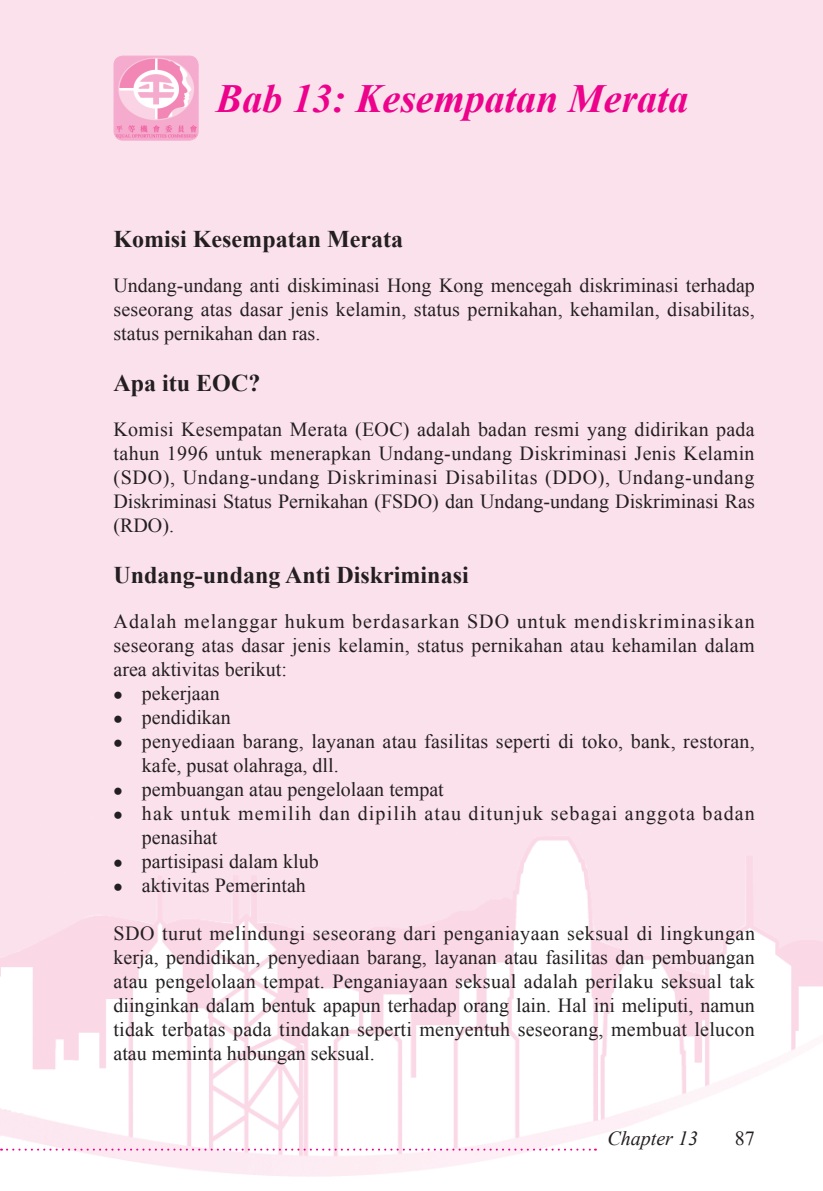
<style>
.page{position:relative;width:823px;height:1191px;background:#fff}
.page>*{position:absolute;margin:0;border:0;box-sizing:border-box;transform-origin:0 0}
.t1{font:italic 700 40px "Times New Roman";color:#ed028c}
.t2{font:700 24px "Times New Roman";color:#231f20}
.t3{font:20px/24px "Times New Roman";color:#231f20;text-align:justify}
.t4{font:20px/24px "Times New Roman";letter-spacing:.055em;color:#231f20}
.t5{font:italic 20px "Times New Roman";color:#231f20}
</style>
<div class="page">
<img style="left:0;top:0;width:822px;height:1177px">
<svg style="left:1px;top:1148px;width:594px;height:2px"></svg>
<img style="left:114px;top:56px;width:84px;height:84px">
<div style="left:113px;top:56px;width:85px;height:85px;border:1px solid #f5adce;border-radius:9px"></div>
<h1 class="t1" style="left:215px;top:70px;width:474px">Bab 13: Kesempatan Merata</h1>
<p class="t2" style="left:113px;top:222px;width:291px">Komisi Kesempatan Merata</p>
<p class="t3" style="left:113px;top:272px;width:642px">Undang-undang anti diskiminasi Hong Kong mencegah diskriminasi terhadap seseorang atas dasar jenis kelamin, status pernikahan, kehamilan, disabilitas, status pernikahan dan ras.</p>
<p class="t2" style="left:113px;top:366px;width:148px">Apa itu EOC?</p>
<p class="t3" style="left:113px;top:416px;width:642px">Komisi Kesempatan Merata (EOC) adalah badan resmi yang didirikan pada tahun 1996 untuk menerapkan Undang-undang Diskriminasi Jenis Kelamin (SDO), Undang-undang Diskriminasi Disabilitas (DDO), Undang-undang Diskriminasi Status Pernikahan (FSDO) dan Undang-undang Diskriminasi Ras (RDO).</p>
<p class="t2" style="left:113px;top:558px;width:356px">Undang-undang Anti Diskriminasi</p>
<p class="t3" style="left:113px;top:608px;width:642px">Adalah melanggar hukum berdasarkan SDO untuk mendiskriminasikan seseorang atas dasar jenis kelamin, status pernikahan atau kehamilan dalam area aktivitas berikut:</p>
<p class="t3" style="left:113px;top:680px;width:108px">• pekerjaan</p>
<p class="t3" style="left:113px;top:704px;width:119px">• pendidikan</p>
<p class="t3" style="left:142px;top:728px;width:614px;text-indent:-28px">• penyediaan barang, layanan atau fasilitas seperti di toko, bank, restoran, kafe, pusat olahraga, dll.</p>
<p class="t3" style="left:113px;top:776px;width:331px">• pembuangan atau pengelolaan tempat</p>
<p class="t4" style="left:142px;top:800px;width:614px;text-indent:-28px">• hak untuk memilih dan dipilih atau ditunjuk sebagai anggota badan penasihat</p>
<p class="t3" style="left:113px;top:848px;width:206px">• partisipasi dalam klub</p>
<p class="t3" style="left:113px;top:872px;width:194px">• aktivitas Pemerintah</p>
<p class="t3" style="left:113px;top:920px;width:642px">SDO turut melindungi seseorang dari penganiayaan seksual di lingkungan kerja, pendidikan, penyediaan barang, layanan atau fasilitas dan pembuangan atau pengelolaan tempat. Penganiayaan seksual adalah perilaku seksual tak diinginkan dalam bentuk apapun terhadap orang lain. Hal ini meliputi, namun tidak terbatas pada tindakan seperti menyentuh seseorang, membuat lelucon atau meminta hubungan seksual.</p>
<p class="t5" style="left:607px;top:1124px;width:92px">Chapter 13</p>
<p class="t3" style="left:734px;top:1126px;width:21px">87</p>
</div>
